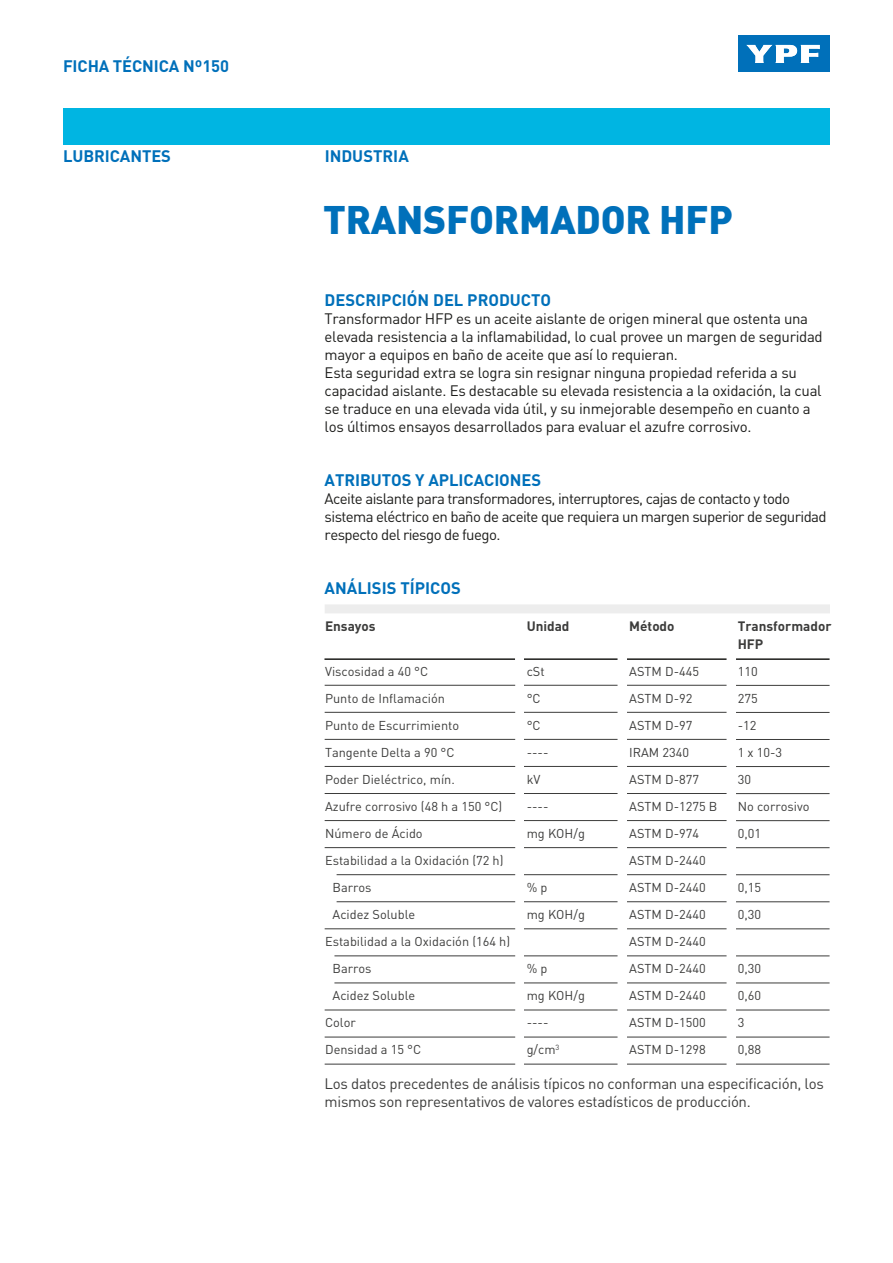
<style>
.page{position:relative;width:893px;height:1263px;background:#fff}
.page>*{position:absolute;margin:0;border:0;box-sizing:border-box;transform-origin:0 0}
.t1{font:900 39px "DIN";letter-spacing:-.005em;color:#0070ba}
.t2{font:700 16.5px "DIN";letter-spacing:-.005em;color:#0070ba}
.t3{font:15px/18px "DIN";letter-spacing:-.02em;color:#1d1d1b}
.t4{font:15px/18px "DIN";letter-spacing:-.04em;color:#1d1d1b}
.t5{font:15px/18px "DIN";letter-spacing:-.02em;color:#3c3c3b}
.t6{font:700 13.5px/18px "DIN";color:#3c3c3b}
.t7{font:12.75px/27px "DIN";color:#3c3c3b}
</style>
<div class="page">
<div style="left:738px;top:36px;width:92px;height:36px;background:#0070ba"></div>
<svg style="left:746px;top:45px;width:74px;height:18px"></svg>
<div style="left:63px;top:108px;width:767px;height:36px;background:#00b5e2"></div>
<div style="left:325px;top:604px;width:505px;height:9px;background:#ededed"></div>
<hr style="left:324px;top:658px;width:191px;height:2px;background:#1d1d1b">
<hr style="left:325px;top:712px;width:190px;height:1px;background:#3c3c3b">
<hr style="left:325px;top:739px;width:190px;height:1px;background:#3c3c3b">
<hr style="left:325px;top:766px;width:190px;height:1px;background:#3c3c3b">
<hr style="left:325px;top:685px;width:190px;height:1px;background:#3c3c3b">
<hr style="left:627px;top:658px;width:99px;height:2px;background:#1d1d1b">
<hr style="left:627px;top:712px;width:99px;height:1px;background:#3c3c3b">
<hr style="left:627px;top:739px;width:99px;height:1px;background:#3c3c3b">
<hr style="left:627px;top:766px;width:99px;height:1px;background:#3c3c3b">
<hr style="left:627px;top:685px;width:99px;height:1px;background:#3c3c3b">
<hr style="left:524px;top:658px;width:93px;height:2px;background:#1d1d1b">
<hr style="left:524px;top:712px;width:93px;height:1px;background:#3c3c3b">
<hr style="left:524px;top:739px;width:93px;height:1px;background:#3c3c3b">
<hr style="left:524px;top:766px;width:93px;height:1px;background:#3c3c3b">
<hr style="left:524px;top:685px;width:93px;height:1px;background:#3c3c3b">
<hr style="left:736px;top:658px;width:93px;height:2px;background:#1d1d1b">
<hr style="left:736px;top:685px;width:93px;height:1px;background:#3c3c3b">
<hr style="left:736px;top:712px;width:93px;height:1px;background:#3c3c3b">
<hr style="left:736px;top:739px;width:93px;height:1px;background:#3c3c3b">
<hr style="left:736px;top:766px;width:93px;height:1px;background:#3c3c3b">
<hr style="left:325px;top:793px;width:190px;height:1px;background:#3c3c3b">
<hr style="left:325px;top:820px;width:190px;height:1px;background:#3c3c3b">
<hr style="left:325px;top:847px;width:190px;height:1px;background:#3c3c3b">
<hr style="left:627px;top:793px;width:99px;height:1px;background:#3c3c3b">
<hr style="left:627px;top:820px;width:99px;height:1px;background:#3c3c3b">
<hr style="left:627px;top:847px;width:99px;height:1px;background:#3c3c3b">
<hr style="left:524px;top:793px;width:93px;height:1px;background:#3c3c3b">
<hr style="left:524px;top:820px;width:93px;height:1px;background:#3c3c3b">
<hr style="left:524px;top:847px;width:93px;height:1px;background:#3c3c3b">
<hr style="left:736px;top:793px;width:93px;height:1px;background:#3c3c3b">
<hr style="left:736px;top:820px;width:93px;height:1px;background:#3c3c3b">
<hr style="left:736px;top:847px;width:93px;height:1px;background:#3c3c3b">
<hr style="left:337px;top:874px;width:178px;height:1px;background:#3c3c3b">
<hr style="left:337px;top:901px;width:178px;height:1px;background:#3c3c3b">
<hr style="left:325px;top:928px;width:190px;height:1px;background:#3c3c3b">
<hr style="left:627px;top:874px;width:99px;height:1px;background:#3c3c3b">
<hr style="left:627px;top:901px;width:99px;height:1px;background:#3c3c3b">
<hr style="left:627px;top:928px;width:99px;height:1px;background:#3c3c3b">
<hr style="left:524px;top:874px;width:93px;height:1px;background:#3c3c3b">
<hr style="left:524px;top:901px;width:93px;height:1px;background:#3c3c3b">
<hr style="left:524px;top:928px;width:93px;height:1px;background:#3c3c3b">
<hr style="left:736px;top:874px;width:93px;height:1px;background:#3c3c3b">
<hr style="left:736px;top:901px;width:93px;height:1px;background:#3c3c3b">
<hr style="left:736px;top:928px;width:93px;height:1px;background:#3c3c3b">
<hr style="left:334px;top:955px;width:181px;height:1px;background:#3c3c3b">
<hr style="left:334px;top:983px;width:181px;height:1px;background:#3c3c3b">
<hr style="left:325px;top:1010px;width:190px;height:1px;background:#3c3c3b">
<hr style="left:627px;top:955px;width:99px;height:1px;background:#3c3c3b">
<hr style="left:627px;top:983px;width:99px;height:1px;background:#3c3c3b">
<hr style="left:627px;top:1010px;width:99px;height:1px;background:#3c3c3b">
<hr style="left:524px;top:955px;width:93px;height:1px;background:#3c3c3b">
<hr style="left:524px;top:983px;width:93px;height:1px;background:#3c3c3b">
<hr style="left:524px;top:1010px;width:93px;height:1px;background:#3c3c3b">
<hr style="left:736px;top:956px;width:93px;height:1px;background:#3c3c3b">
<hr style="left:736px;top:983px;width:93px;height:1px;background:#3c3c3b">
<hr style="left:736px;top:1010px;width:93px;height:1px;background:#3c3c3b">
<hr style="left:325px;top:1037px;width:190px;height:1px;background:#3c3c3b">
<hr style="left:325px;top:1064px;width:190px;height:1px;background:#3c3c3b">
<hr style="left:627px;top:1037px;width:99px;height:1px;background:#3c3c3b">
<hr style="left:627px;top:1064px;width:99px;height:1px;background:#3c3c3b">
<hr style="left:524px;top:1037px;width:93px;height:1px;background:#3c3c3b">
<hr style="left:524px;top:1064px;width:93px;height:1px;background:#3c3c3b">
<hr style="left:736px;top:1037px;width:93px;height:1px;background:#3c3c3b">
<hr style="left:736px;top:1064px;width:93px;height:1px;background:#3c3c3b">
<p class="t2" style="left:63px;top:55px;width:168px">FICHA TÉCNICA Nº150</p>
<p class="t2" style="left:63px;top:145px;width:110px">LUBRICANTES</p>
<p class="t2" style="left:325px;top:145px;width:86px">INDUSTRIA</p>
<h1 class="t1" style="left:323px;top:194px;width:411px">TRANSFORMADOR HFP</h1>
<p class="t2" style="left:325px;top:289px;width:228px">DESCRIPCIÓN DEL PRODUCTO</p>
<p class="t3" style="left:325px;top:309px;width:500px">Transformador HFP es un aceite aislante de origen mineral que ostenta una elevada resistencia a la inflamabilidad, lo cual provee un margen de seguridad mayor a equipos en baño de aceite que así lo requieran.<br>Esta seguridad extra se logra sin resignar ninguna propiedad referida a su capacidad aislante. Es destacable su elevada resistencia a la oxidación, la cual se traduce en una elevada vida útil, y su inmejorable desempeño en cuanto a los últimos ensayos desarrollados para evaluar el azufre corrosivo.</p>
<p class="t2" style="left:325px;top:469px;width:218px">ATRIBUTOS Y APLICACIONES</p>
<p class="t4" style="left:325px;top:489px;width:504px">Aceite aislante para transformadores, interruptores, cajas de contacto y todo sistema eléctrico en baño de aceite que requiera un margen superior de seguridad respecto del riesgo de fuego.</p>
<p class="t2" style="left:325px;top:577px;width:138px">ANÁLISIS TÍPICOS</p>
<p class="t6" style="left:325px;top:617px;width:52px">Ensayos</p>
<p class="t7" style="left:325px;top:658px;width:105px">Viscosidad a 40 °C</p>
<p class="t7" style="left:325px;top:685px;width:121px">Punto de Inflamación</p>
<p class="t7" style="left:325px;top:712px;width:136px">Punto de Escurrimiento</p>
<p class="t7" style="left:325px;top:739px;width:131px">Tangente Delta a 90 °C</p>
<p class="t7" style="left:325px;top:766px;width:131px">Poder Dieléctrico, mín.</p>
<p class="t7" style="left:325px;top:793px;width:179px">Azufre corrosivo (48 h a 150 °C)</p>
<p class="t7" style="left:325px;top:820px;width:99px">Número de Ácido</p>
<p class="t7" style="left:325px;top:847px;width:180px">Estabilidad a la Oxidación (72 h)</p>
<p class="t7" style="left:333px;top:874px;width:41px">Barros</p>
<p class="t7" style="left:333px;top:901px;width:84px">Acidez Soluble</p>
<p class="t7" style="left:325px;top:928px;width:187px">Estabilidad a la Oxidación (164 h)</p>
<p class="t7" style="left:333px;top:955px;width:41px">Barros</p>
<p class="t7" style="left:333px;top:982px;width:84px">Acidez Soluble</p>
<p class="t7" style="left:325px;top:1009px;width:32px">Color</p>
<p class="t7" style="left:325px;top:1036px;width:98px">Densidad a 15 °C</p>
<p class="t6" style="left:527px;top:617px;width:44px">Unidad</p>
<p class="t7" style="left:527px;top:658px;width:60px">cSt<br>°C<br>°C<br>----<br>kV<br>----<br>mg KOH/g</p>
<p class="t7" style="left:527px;top:874px;width:60px">% p<br>mg KOH/g</p>
<p class="t7" style="left:527px;top:955px;width:60px">% p<br>mg KOH/g ----<br>g/cm<sup>3</sup></p>
<p class="t6" style="left:629px;top:617px;width:47px">Método</p>
<p class="t7" style="left:629px;top:658px;width:90px">ASTM D-445<br>ASTM D-92<br>ASTM D-97<br>IRAM 2340<br>ASTM D-877<br>ASTM D-1275 B<br>ASTM D-974<br>ASTM D-2440<br>ASTM D-2440<br>ASTM D-2440<br>ASTM D-2440<br>ASTM D-2440<br>ASTM D-2440<br>ASTM D-1500<br>ASTM D-1298</p>
<p class="t6" style="left:738px;top:617px;width:95px">Transformador<br>HFP</p>
<p class="t7" style="left:738px;top:658px;width:73px">110<br>275<br>-12<br>1 x 10-3<br>30<br>No corrosivo<br>0,01</p>
<p class="t7" style="left:738px;top:874px;width:25px">0,15<br>0,30</p>
<p class="t7" style="left:738px;top:955px;width:25px">0,30<br>0,60<br>3<br>0,88</p>
<p class="t5" style="left:325px;top:1074px;width:501px">Los datos precedentes de análisis típicos no conforman una especificación, los mismos son representativos de valores estadísticos de producción.</p>
</div>
